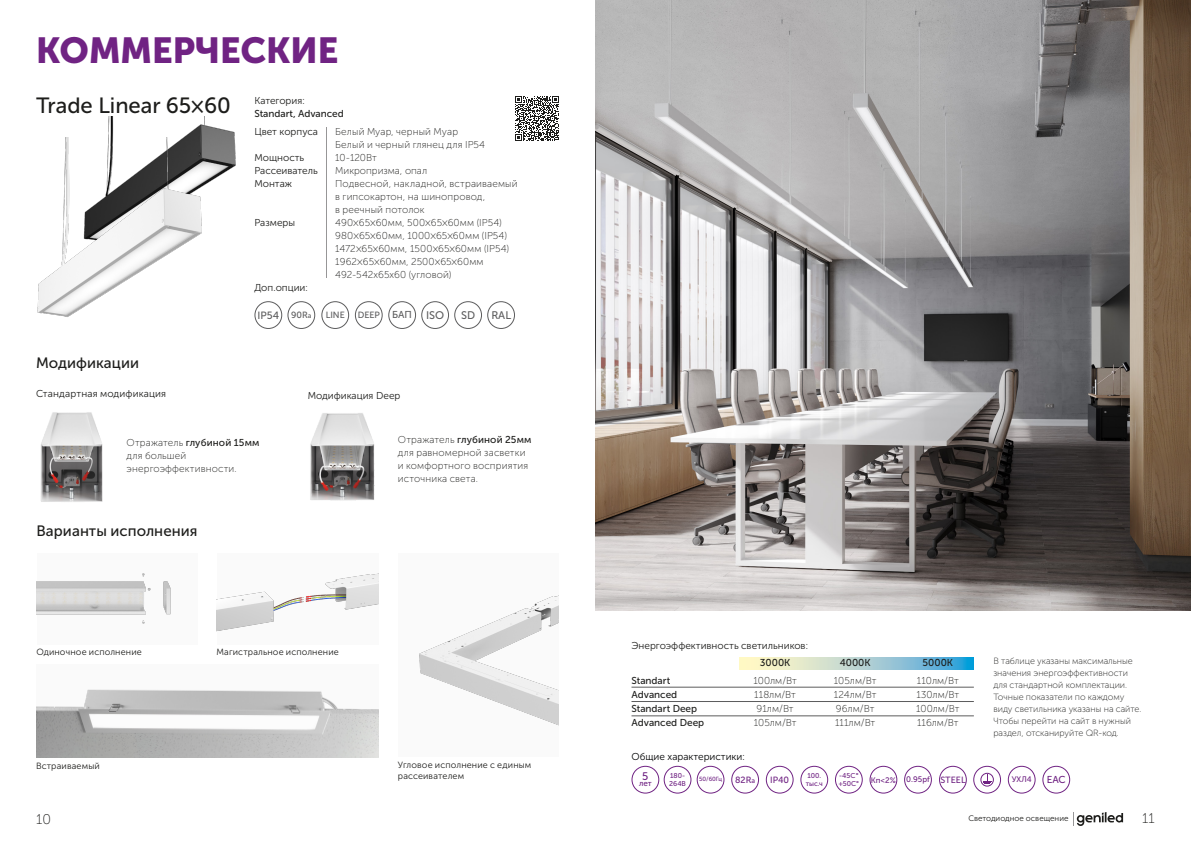
<style>
.page{position:relative;width:1191px;height:842px;background:#fff}
.page>*{position:absolute;margin:0;border:0;box-sizing:border-box;transform-origin:0 0}
.t1{font:36px "Museo Sans Cyrl 900";color:#702383}
.t2{font:22px "Museo Sans Cyrl 500";color:#1d1d1b}
.t3{font:15px "Museo Sans Cyrl 500";letter-spacing:.005em;color:#1d1d1b}
.t4{font:14px "Museo Sans Cyrl 100";color:#1d1d1b}
.t5{font:11px "Museo Sans Cyrl 500";color:#5c5c5d}
.t6{font:11px "Museo Sans Cyrl 500";color:#702383}
.t7{font:10.5px "Museo Sans Cyrl 500";color:#5c5c5d}
.t8{font:10px/13px "Museo Sans Cyrl 100";letter-spacing:.01em;color:#1d1d1b}
.t9{font:10px "Museo Sans Cyrl 300";color:#1d1d1b}
.t10{font:10px "Museo Sans Cyrl 500";color:#1d1d1b}
.t11{font:10px "Museo Sans Cyrl 300";color:#020304}
.t12{font:10px "Museo Sans Cyrl 500";color:#5c5c5d}
.t13{font:10px "Museo Sans Cyrl 500";color:#702383}
.t14{font:9px/12px "Museo Sans Cyrl 100";color:#1d1d1b}
.t15{font:9px/10.8px "Museo Sans Cyrl 300";letter-spacing:.015em;color:#1d1d1b}
.t16{font:9px "Museo Sans Cyrl 500";color:#702383}
.t17{font:9px "Museo Sans Cyrl 500";color:#5c5c5d}
.t18{font:8px "Museo Sans Cyrl 300";color:#1d1d1b}
.t19{font:8px "Museo Sans Cyrl 500";color:#702383}
.t20{font:7px "Museo Sans Cyrl 500";color:#702383}
.t21{font:6px "Museo Sans Cyrl 500";color:#702383}
.s1{font-size:7px}
.s2{font-family:"Museo Sans Cyrl 500"}
</style>
<div class="page">
<svg style="left:1073px;top:812px;width:50px;height:14px"></svg>
<hr style="left:326px;top:127px;width:1px;height:151px;background:#979697">
<div style="left:254px;top:301px;width:28px;height:28px;border:1px solid #5c5c5d;border-radius:50%"></div>
<div style="left:287px;top:301px;width:28px;height:28px;border:1px solid #5c5c5d;border-radius:50%"></div>
<div style="left:421px;top:301px;width:28px;height:28px;border:1px solid #5c5c5d;border-radius:50%"></div>
<div style="left:388px;top:301px;width:28px;height:28px;border:1px solid #5c5c5d;border-radius:50%"></div>
<img style="left:65px;top:117px;width:171px;height:56px">
<img style="left:37px;top:138px;width:187px;height:179px">
<div style="left:454px;top:301px;width:28px;height:28px;border:1px solid #5c5c5d;border-radius:50%"></div>
<div style="left:487px;top:301px;width:28px;height:28px;border:1px solid #5c5c5d;border-radius:50%"></div>
<div style="left:321px;top:301px;width:28px;height:28px;border:1px solid #5c5c5d;border-radius:50%"></div>
<div style="left:355px;top:301px;width:28px;height:28px;border:1px solid #5c5c5d;border-radius:50%"></div>
<svg style="left:515px;top:96px;width:44px;height:45px"></svg>
<div style="left:37px;top:553px;width:161px;height:92px;background:#fafafa"></div>
<img style="left:37px;top:573px;width:134px;height:51px">
<img style="left:217px;top:573px;width:161px;height:58px">
<img style="left:419px;top:595px;width:140px;height:131px">
<img style="left:36px;top:689px;width:342px;height:68px">
<img style="left:310px;top:413px;width:65px;height:88px">
<img style="left:40px;top:412px;width:63px;height:90px">
<svg style="left:739px;top:657px;width:234px;height:13px;background:#acd1d0"></svg>
<hr style="left:631px;top:687px;width:343px;height:1px;background:#5c5c5d">
<div style="left:1042px;top:766px;width:28px;height:27px;border:1px solid #702383;border-radius:50%"></div>
<div style="left:731px;top:766px;width:28px;height:27px;border:1px solid #702383;border-radius:50%"></div>
<div style="left:663px;top:766px;width:28px;height:27px;border:1px solid #702383;border-radius:50%"></div>
<div style="left:696px;top:766px;width:28px;height:27px;border:1px solid #702383;border-radius:50%"></div>
<div style="left:835px;top:766px;width:27px;height:27px;border:1px solid #702383;border-radius:50%"></div>
<div style="left:800px;top:766px;width:28px;height:27px;border:1px solid #702383;border-radius:50%"></div>
<div style="left:869px;top:766px;width:28px;height:27px;border:1px solid #702383;border-radius:50%"></div>
<div style="left:904px;top:766px;width:28px;height:27px;border:1px solid #702383;border-radius:50%"></div>
<div style="left:1007px;top:766px;width:28px;height:27px;border:1px solid #702383;border-radius:50%"></div>
<div style="left:631px;top:766px;width:28px;height:27px;border:1px solid #702383;border-radius:50%"></div>
<div style="left:973px;top:766px;width:28px;height:27px;border:1px solid #702383;border-radius:50%"></div>
<svg style="left:982px;top:775px;width:9px;height:9px"></svg>
<div style="left:980px;top:773px;width:14px;height:14px;border:1px solid #702383;border-radius:50%"></div>
<div style="left:766px;top:766px;width:27px;height:27px;border:1px solid #702383;border-radius:50%"></div>
<hr style="left:631px;top:701px;width:343px;height:1px;background:#5c5c5d">
<hr style="left:631px;top:716px;width:343px;height:1px;background:#5c5c5d">
<div style="left:939px;top:766px;width:27px;height:27px;border:1px solid #702383;border-radius:50%"></div>
<img style="left:595px;top:0;width:596px;height:611px">
<p class="t1" style="left:36px;top:30px;width:304px">КОММЕРЧЕСКИЕ</p>
<p class="t2" style="left:36px;top:93px;width:196px">Trade Linear 65×60</p>
<p class="t9" style="left:254px;top:126px;width:65px">Цвет корпуса</p>
<p class="t9" style="left:254px;top:152px;width:51px">Мощность</p>
<p class="t9" style="left:254px;top:165px;width:65px">Рассеиватель</p>
<p class="t9" style="left:254px;top:178px;width:39px">Монтаж</p>
<p class="t9" style="left:254px;top:217px;width:42px">Размеры</p>
<p class="t9" style="left:254px;top:95px;width:52px">Категория:</p>
<p class="t10" style="left:254px;top:108px;width:91px">Standart, Advanced</p>
<p class="t8" style="left:335px;top:125px;width:124px">Белый Муар, черный Муар</p>
<p class="t8" style="left:335px;top:138px;width:151px">Белый и черный глянец для IP54</p>
<p class="t8" style="left:335px;top:151px;width:93px">10-120Вт<br>Микропризма, опал</p>
<p class="t8" style="left:335px;top:177px;width:184px">Подвесной, накладной, встраиваемый</p>
<p class="t8" style="left:335px;top:190px;width:152px">в гипсокартон, на шинопровод, в реечный потолок</p>
<p class="t8" style="left:335px;top:216px;width:168px">490×65×60мм, 500×65×60мм (IP54)</p>
<p class="t8" style="left:335px;top:229px;width:173px">980×65×60мм, 1000×65×60мм (IP54)</p>
<p class="t8" style="left:335px;top:242px;width:175px">1472×65×60мм, 1500×65×60мм (IP54)</p>
<p class="t8" style="left:335px;top:255px;width:150px">1962×65×60мм, 2500×65×60мм</p>
<p class="t8" style="left:335px;top:268px;width:118px">492-542х65х60 (угловой)</p>
<p class="t9" style="left:254px;top:282px;width:55px">Доп.опции:</p>
<p class="t3" style="left:36px;top:354px;width:105px">Модификации</p>
<p class="t7" style="left:257px;top:310px;width:23px">IP54</p>
<p class="t17" style="left:291px;top:310px;width:22px">90R<span class="s1">a</span></p>
<p class="t12" style="left:392px;top:309px;width:21px">БАП</p>
<p class="t5" style="left:426px;top:309px;width:20px">ISO</p>
<p class="t17" style="left:326px;top:310px;width:21px">LINE</p>
<p class="t17" style="left:358px;top:310px;width:24px">DEEP</p>
<p class="t5" style="left:461px;top:309px;width:16px">SD</p>
<p class="t5" style="left:491px;top:309px;width:21px">RAL</p>
<p class="t9" style="left:36px;top:388px;width:132px">Стандартная модификация</p>
<p class="t8" style="left:127px;top:436px;width:134px">Отражатель <span class="s2">глубиной 15мм </span>для большей энергоэффективности.</p>
<p class="t3" style="left:36px;top:523px;width:163px">Варианты исполнения</p>
<p class="t9" style="left:308px;top:390px;width:94px">Модификация Deep</p>
<p class="t8" style="left:398px;top:433px;width:135px">Отражатель <span class="s2">глубиной 25мм </span>для равномерной засветки и комфортного восприятия источника света.</p>
<p class="t15" style="left:36px;top:647px;width:107px">Одиночное исполнение</p>
<p class="t15" style="left:216px;top:647px;width:124px">Магистральное исполнение</p>
<p class="t15" style="left:36px;top:760px;width:65px">Встраиваемый</p>
<p class="t15" style="left:398px;top:760px;width:135px">Угловое исполнение с единым рассеивателем</p>
<p class="t9" style="left:631px;top:640px;width:178px">Энергоэффективность светильников:</p>
<p class="t10" style="left:631px;top:675px;width:40px">Standart</p>
<p class="t10" style="left:631px;top:689px;width:47px">Advanced</p>
<p class="t10" style="left:631px;top:703px;width:67px">Standart Deep</p>
<p class="t10" style="left:631px;top:717px;width:74px">Advanced Deep</p>
<p class="t10" style="left:760px;top:657px;width:32px">3000К</p>
<p class="t10" style="left:839px;top:657px;width:32px">4000К</p>
<p class="t10" style="left:922px;top:657px;width:32px">5000К</p>
<p class="t8" style="left:753px;top:674px;width:45px">100лм/Вт</p>
<p class="t8" style="left:754px;top:688px;width:43px">118лм/Вт</p>
<p class="t8" style="left:756px;top:702px;width:39px">91лм/Вт</p>
<p class="t8" style="left:753px;top:716px;width:44px">105лм/Вт</p>
<p class="t8" style="left:833px;top:674px;width:44px">105лм/Вт</p>
<p class="t8" style="left:834px;top:688px;width:44px">124лм/Вт</p>
<p class="t8" style="left:836px;top:702px;width:40px">96лм/Вт</p>
<p class="t8" style="left:835px;top:716px;width:42px">111лм/Вт</p>
<p class="t8" style="left:917px;top:674px;width:43px">110лм/Вт</p>
<p class="t8" style="left:916px;top:688px;width:44px">130лм/Вт</p>
<p class="t8" style="left:916px;top:702px;width:45px">100лм/Вт</p>
<p class="t8" style="left:917px;top:716px;width:43px">116лм/Вт</p>
<p class="t14" style="left:993px;top:655px;width:141px">В таблице указаны максимальные значения энергоэффективности для стандартной комплектации.<br>Точные показатели по каждому</p>
<p class="t14" style="left:993px;top:703px;width:149px">виду светильника указаны на сайте.<br>Чтобы перейти на сайт в нужный раздел, отсканируйте QR-код.</p>
<p class="t11" style="left:631px;top:751px;width:115px">Общие характеристики:</p>
<p class="t16" style="left:735px;top:775px;width:21px">82R<span class="s1">a</span></p>
<p class="t13" style="left:1046px;top:774px;width:21px">ЕАС</p>
<p class="t6" style="left:642px;top:770px;width:8px">5</p>
<p class="t19" style="left:871px;top:775px;width:26px">Кп&lt;2%</p>
<p class="t19" style="left:906px;top:775px;width:25px">0.95pf</p>
<p class="t19" style="left:1011px;top:775px;width:21px">УХЛ4</p>
<p class="t19" style="left:639px;top:779px;width:14px">лет</p>
<p class="t20" style="left:807px;top:771px;width:15px">100.</p>
<p class="t20" style="left:805px;top:779px;width:19px">тыс.ч</p>
<p class="t20" style="left:670px;top:772px;width:17px">180-</p>
<p class="t20" style="left:669px;top:780px;width:18px">264В</p>
<p class="t20" style="left:839px;top:772px;width:21px">-45С °</p>
<p class="t20" style="left:838px;top:780px;width:22px">+50С °</p>
<p class="t16" style="left:770px;top:775px;width:20px">IP40</p>
<p class="t16" style="left:940px;top:775px;width:27px">STEEL</p>
<p class="t21" style="left:699px;top:776px;width:24px">50/60Гц</p>
<h3 class="t4" style="left:36px;top:811px;width:16px">10</h3>
<p class="t18" style="left:968px;top:814px;width:102px">Светодиодное освещение</p>
<h3 class="t4" style="left:1142px;top:810px;width:14px">11</h3>
</div>
